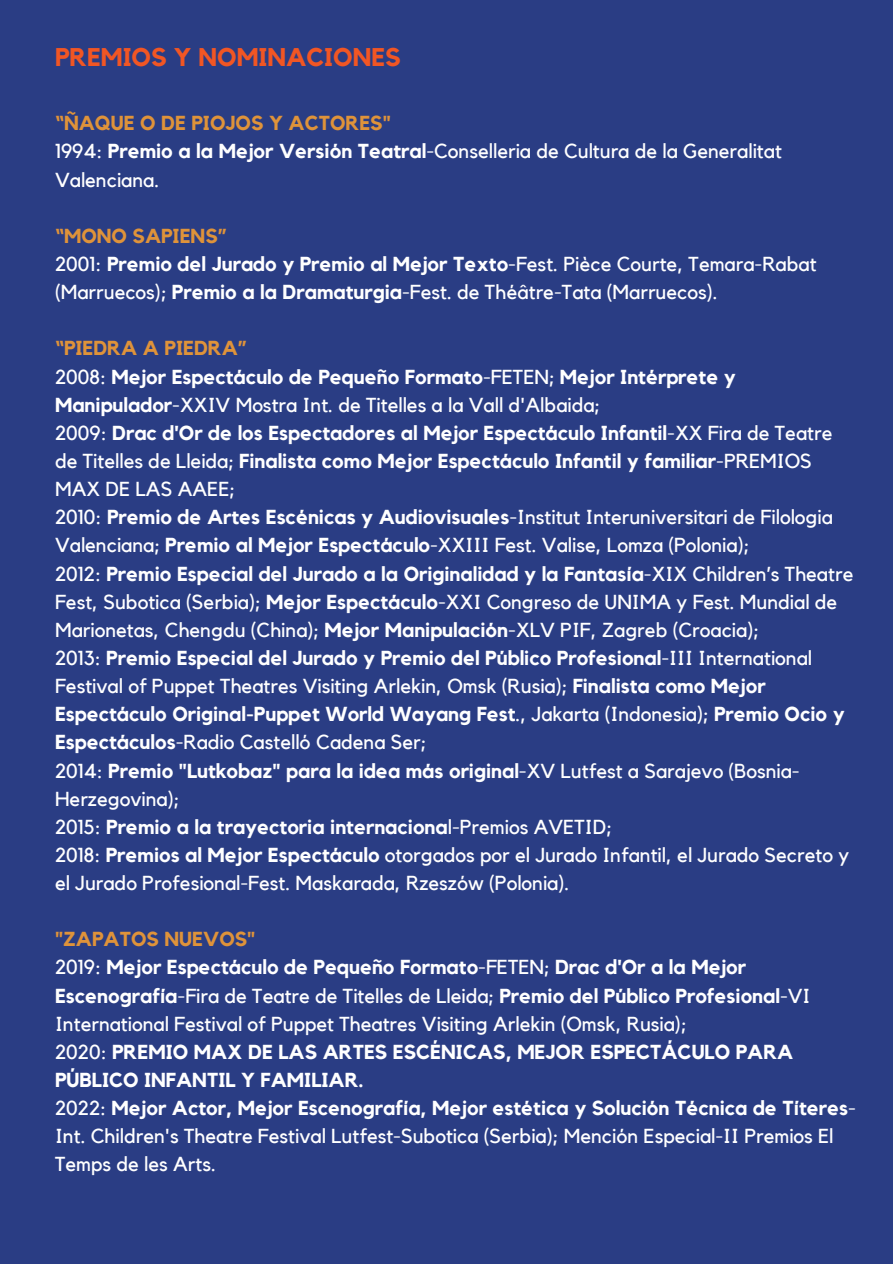
<style>
.page{position:relative;width:893px;height:1264px;background:#fff}
.page>*{position:absolute;margin:0;border:0;box-sizing:border-box;transform-origin:0 0}
.t1{font:700 25.5px "Kollektif";color:#f15624}
.t2{font:20.25px/28.2px "Kollektif";color:#fff}
.t3{font:700 20.25px/28.2px "Kollektif";color:#fff}
.s1{font-weight:700;color:#df933a}
.s2{font-weight:700}
.s3{color:#df933a}
.s4{font-weight:400}
</style>
<div class="page">
<div style="left:0;top:0;width:892px;height:1263px;background:#2a3d84"></div>
<p class="t1" style="left:55px;top:46px;width:347px">PREMIOS Y NOMINACIONES</p>
<p class="t2" style="left:55px;top:110px;width:728px"><span class="s1">“ÑAQUE O DE PIOJOS Y ACTORES"<br></span>1994: <span class="s2">Premio a la Mejor Versión Teatral</span>-Conselleria de Cultura de la Generalitat<br>Valenciana.</p>
<p class="t2" style="left:55px;top:222px;width:763px"><span class="s1">“MONO SAPIENS”<br></span>2001: <span class="s2">Premio del Jurado y Premio al Mejor Texto</span>-Fest. Pièce Courte, Temara-Rabat (Marruecos); <span class="s2">Premio a la Dramaturgia</span>-Fest. de Théâtre-Tata (Marruecos).</p>
<p class="t2" style="left:55px;top:335px;width:799px"><span class="s1">“PIEDRA A PIEDRA”<br></span>2008: <span class="s2">Mejor Espectáculo de Pequeño Formato</span>-FETEN; <span class="s2">Mejor Intérprete y Manipulador</span>-XXIV Mostra Int. de Titelles a la Vall d'Albaida;<br>2009: <span class="s2">Drac d'Or de los Espectadores al Mejor Espectáculo Infantil</span>-XX Fira de Teatre de Titelles de Lleida; <span class="s2">Finalista como Mejor Espectáculo Infantil y familiar</span>-PREMIOS MAX DE LAS AAEE;<br>2010: <span class="s2">Premio de Artes Escénicas y Audiovisuales</span>-Institut Interuniversitari de Filologia Valenciana; <span class="s2">Premio al Mejor Espectáculo</span>-XXIII Fest. Valise, Lomza (Polonia);<br>2012: <span class="s2">Premio Especial del Jurado a la Originalidad y la Fantasía</span>-XIX Children’s Theatre Fest, Subotica (Serbia); <span class="s2">Mejor Espectáculo</span>-XXI Congreso de UNIMA y Fest. Mundial de Marionetas, Chengdu (China); <span class="s2">Mejor Manipulación</span>-XLV PIF, Zagreb (Croacia);<br>2013: <span class="s2">Premio Especial del Jurado y Premio del Público Profesional</span>-III International Festival of Puppet Theatres Visiting Arlekin, Omsk (Rusia); <span class="s2">Finalista como Mejor Espectáculo Original-Puppet World Wayang Fest</span>., Jakarta (Indonesia); <span class="s2">Premio Ocio y Espectáculos</span>-Radio Castelló Cadena Ser;<br>2014: <span class="s2">Premio "Lutkobaz" para la idea más original</span>-XV Lutfest a Sarajevo (Bosnia-Herzegovina);<br>2015: <span class="s2">Premio a la trayectoria internaciona</span>l-Premios AVETID;<br>2018: <span class="s2">Premios al Mejor Espectáculo</span> otorgados por el Jurado Infantil, el Jurado Secreto y el Jurado Profesional-Fest. Maskarada, Rzeszów (Polonia).</p>
<p class="t3" style="left:55px;top:926px;width:802px"><span class="s3">"ZAPATOS NUEVOS"<br></span><span class="s4">2019:</span> Mejor Espectáculo de Pequeño Formato<span class="s4">-FETEN;</span> Drac d'Or a la Mejor Escenografía<span class="s4">-Fira de Teatre de Titelles de Lleida;</span> Premio del Público Profesional<span class="s4">-VI International Festival of Puppet Theatres Visiting Arlekin (Omsk, Rusia);<br>2020:</span> PREMIO MAX DE LAS ARTES ESCÉNICAS, MEJOR ESPECTÁCULO PARA PÚBLICO INFANTIL Y FAMILIAR.<br><span class="s4">2022:</span> Mejor Actor, Mejor Escenografía, Mejor estética y Solución Técnica de Títeres<span class="s4">-Int. Children's Theatre Festival Lutfest-Subotica (Serbia); Mención Especial-II Premios El Temps de les Arts.</span></p>
</div>
